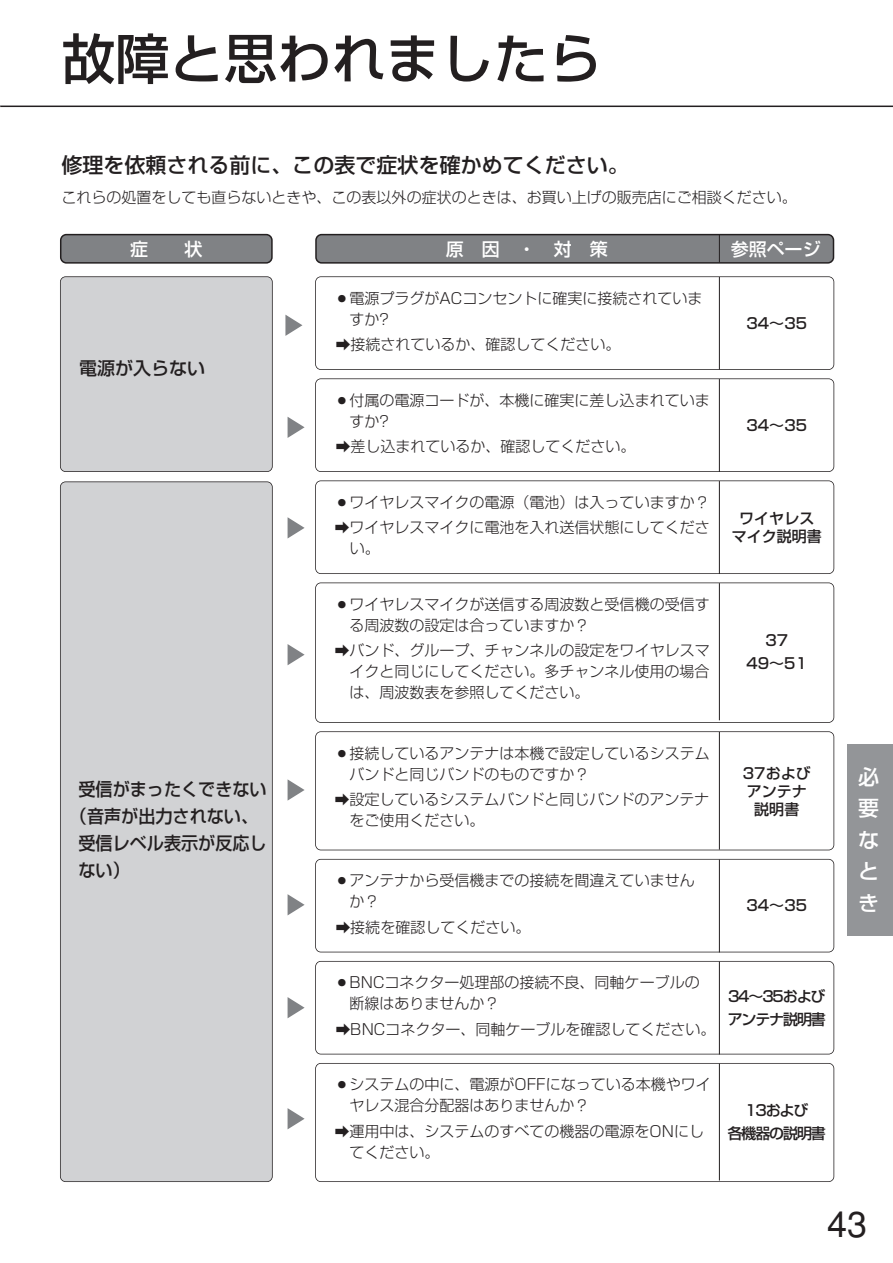
<style>
.page{position:relative;width:893px;height:1263px;background:#fff}
.page>*{position:absolute;margin:0;border:0;box-sizing:border-box;transform-origin:0 0}
.t1{font:500 54px "Shin Go";color:#231f20}
.t2{font:36px "Helvetica";color:#231f20}
.t3{font:500 21px "Shin Go";color:#231f20}
.t4{font:500 21px/31.5px "Shin Go";color:#fff;text-align:justify}
.t5{font:500 18px "Shin Go";color:#231f20;scale:.95 1}
.t6{font:500 18px "Shin Go";color:#fff}
.t7{font:500 18px "Shin Go";color:#231f20}
.t8{font:300 15px/21px "Shin Go";color:#231f20}
.t9{font:500 15px/18px "Shin Go";color:#231f20;text-align:center}
.t10{font:500 15px/22.5px "Shin Go";letter-spacing:-.075em;color:#231f20}
</style>
<div class="page">
<hr style="left:0;top:106px;width:892px;height:1px;background:#231f20">
<div style="left:847px;top:744px;width:45px;height:191px;background:#939598"></div>
<svg style="left:60px;top:234px;width:213px;height:30px;background:#78797c"></svg>
<div style="left:60px;top:277px;width:212px;height:195px;background:#d1d2d4;border-radius:5px"></div>
<div style="left:60px;top:276px;width:213px;height:196px;border:2px solid #231f20;border-radius:6px"></div>
<div style="left:315px;top:276px;width:519px;height:94px;border:2px solid #231f20;border-radius:6px"></div>
<svg style="left:315px;top:234px;width:519px;height:30px;background:#787a7c"></svg>
<hr style="left:719px;top:277px;width:1px;height:93px;background:#231f20">
<div style="left:315px;top:378px;width:519px;height:94px;border:2px solid #231f20;border-radius:6px"></div>
<hr style="left:719px;top:379px;width:1px;height:93px;background:#231f20">
<div style="left:315px;top:480px;width:519px;height:94px;border:2px solid #231f20;border-radius:6px"></div>
<hr style="left:719px;top:481px;width:1px;height:93px;background:#231f20">
<div style="left:315px;top:583px;width:519px;height:140px;border:2px solid #231f20;border-radius:6px"></div>
<hr style="left:719px;top:583px;width:1px;height:137px;background:#231f20">
<div style="left:315px;top:731px;width:519px;height:119px;border:2px solid #231f20;border-radius:6px"></div>
<hr style="left:719px;top:732px;width:1px;height:118px;background:#231f20">
<div style="left:315px;top:859px;width:519px;height:93px;border:2px solid #231f20;border-radius:6px"></div>
<hr style="left:719px;top:860px;width:1px;height:92px;background:#231f20">
<div style="left:315px;top:961px;width:519px;height:93px;border:2px solid #231f20;border-radius:6px"></div>
<hr style="left:719px;top:962px;width:1px;height:92px;background:#231f20">
<svg style="left:285px;top:315px;width:17px;height:21px"></svg>
<svg style="left:287px;top:417px;width:17px;height:21px"></svg>
<svg style="left:287px;top:517px;width:17px;height:22px"></svg>
<svg style="left:287px;top:644px;width:17px;height:21px"></svg>
<svg style="left:287px;top:779px;width:17px;height:22px"></svg>
<svg style="left:287px;top:894px;width:17px;height:21px"></svg>
<svg style="left:287px;top:997px;width:17px;height:21px"></svg>
<div style="left:315px;top:1063px;width:519px;height:119px;border:2px solid #231f20;border-radius:6px"></div>
<hr style="left:719px;top:1064px;width:1px;height:117px;background:#231f20">
<svg style="left:287px;top:1108px;width:17px;height:21px"></svg>
<div style="left:60px;top:482px;width:212px;height:700px;background:#d1d2d4;border-radius:5px"></div>
<div style="left:60px;top:481px;width:213px;height:701px;border:2px solid #231f20;border-radius:6px"></div>
<h1 class="t1" style="left:61px;top:39px;width:541px">故障と思われましたら</h1>
<h3 class="t3" style="left:61px;top:157px;width:569px">修理を依頼される前に、この表で症状を確かめてください。</h3>
<p class="t8" style="left:61px;top:189px;width:737px">これらの処置をしても直らないときや、この表以外の症状のときは、お買い上げの販売店にご相談ください。</p>
<p class="t6" style="left:130px;top:242px;width:73px">症　　状</p>
<p class="t6" style="left:446px;top:242px;width:163px">原　因　・　対　策</p>
<p class="t6" style="left:730px;top:242px;width:91px">参照ページ</p>
<p class="t7" style="left:79px;top:362px;width:127px">電源が入らない</p>
<p class="t5" style="left:78px;top:783px;width:199px">受信がまったくできない</p>
<p class="t5" style="left:70px;top:810px;width:199px">（音声が出力されない、</p>
<p class="t5" style="left:78px;top:837px;width:199px">受信レベル表示が反応し</p>
<p class="t5" style="left:78px;top:864px;width:55px">ない）</p>
<p class="t8" style="left:349px;top:290px;width:354px;text-indent:-15px">○電源プラグがACコンセントに確実に接続されていますか?</p>
<p class="t8" style="left:350px;top:336px;width:271px">接続されているか、確認してください。</p>
<p class="t8" style="left:349px;top:392px;width:362px;text-indent:-15px">○付属の電源コードが、本機に確実に差し込まれていますか?</p>
<p class="t8" style="left:350px;top:438px;width:286px">差し込まれているか、確認してください。</p>
<p class="t8" style="left:334px;top:492px;width:376px;line-height:25.2px;text-align:right">○ワイヤレスマイクの電源（電池）は入っていますか？ワイヤレスマイクに電池を入れ送信状態にしてくださ</p>
<p class="t8" style="left:350px;top:540px;width:31px">い。</p>
<p class="t9" style="left:746px;top:316px;width:62px">34～35</p>
<p class="t9" style="left:746px;top:418px;width:62px">34～35</p>
<p class="t9" style="left:731px;top:511px;width:91px">ワイヤレスマイク説明書</p>
<p class="t8" style="left:349px;top:596px;width:362px;text-indent:-15px">○ワイヤレスマイクが送信する周波数と受信機の受信する周波数の設定は合っていますか？</p>
<p class="t8" style="left:349px;top:642px;width:362px;text-align:justify">バンド、グループ、チャンネルの設定をワイヤレスマイクと同じにしてください。多チャンネル使用の場合は、周波数表を参照してください。</p>
<p class="t9" style="left:746px;top:631px;width:62px;line-height:22.5px">37<br>49～51</p>
<p class="t8" style="left:349px;top:745px;width:362px;text-indent:-15px">○接続しているアンテナは本機で設定しているシステムバンドと同じバンドのものですか？</p>
<p class="t8" style="left:349px;top:791px;width:361px">設定しているシステムバンドと同じバンドのアンテナをご使用ください。</p>
<p class="t8" style="left:349px;top:872px;width:347px;text-indent:-15px">○アンテナから受信機までの接続を間違えていませんか？</p>
<p class="t8" style="left:350px;top:919px;width:182px">接続を確認してください。</p>
<p class="t8" style="left:349px;top:974px;width:352px;text-indent:-15px">○BNCコネクター処理部の接続不良、同軸ケーブルの断線はありませんか？</p>
<p class="t8" style="left:350px;top:1021px;width:366px">BNCコネクター、同軸ケーブルを確認してください。</p>
<p class="t8" style="left:349px;top:1076px;width:363px;text-indent:-15px">○システムの中に、電源がOFFになっている本機やワイヤレス混合分配器はありませんか？</p>
<p class="t8" style="left:349px;top:1123px;width:356px">運用中は、システムのすべての機器の電源をONにしてください。</p>
<p class="t9" style="left:743px;top:766px;width:69px">37およびアンテナ説明書</p>
<p class="t9" style="left:746px;top:898px;width:62px">34～35</p>
<p class="t10" style="left:727px;top:987px;width:100px">34～35およびアンテナ説明書</p>
<p class="t10" style="left:727px;top:1101px;width:100px;text-align:center">13および<br>各機器の説明書</p>
<h3 class="t4" style="left:858px;top:763px;width:22px">必要なとき</h3>
<h2 class="t2" style="left:827px;top:1211px;width:42px">43</h2>
</div>
